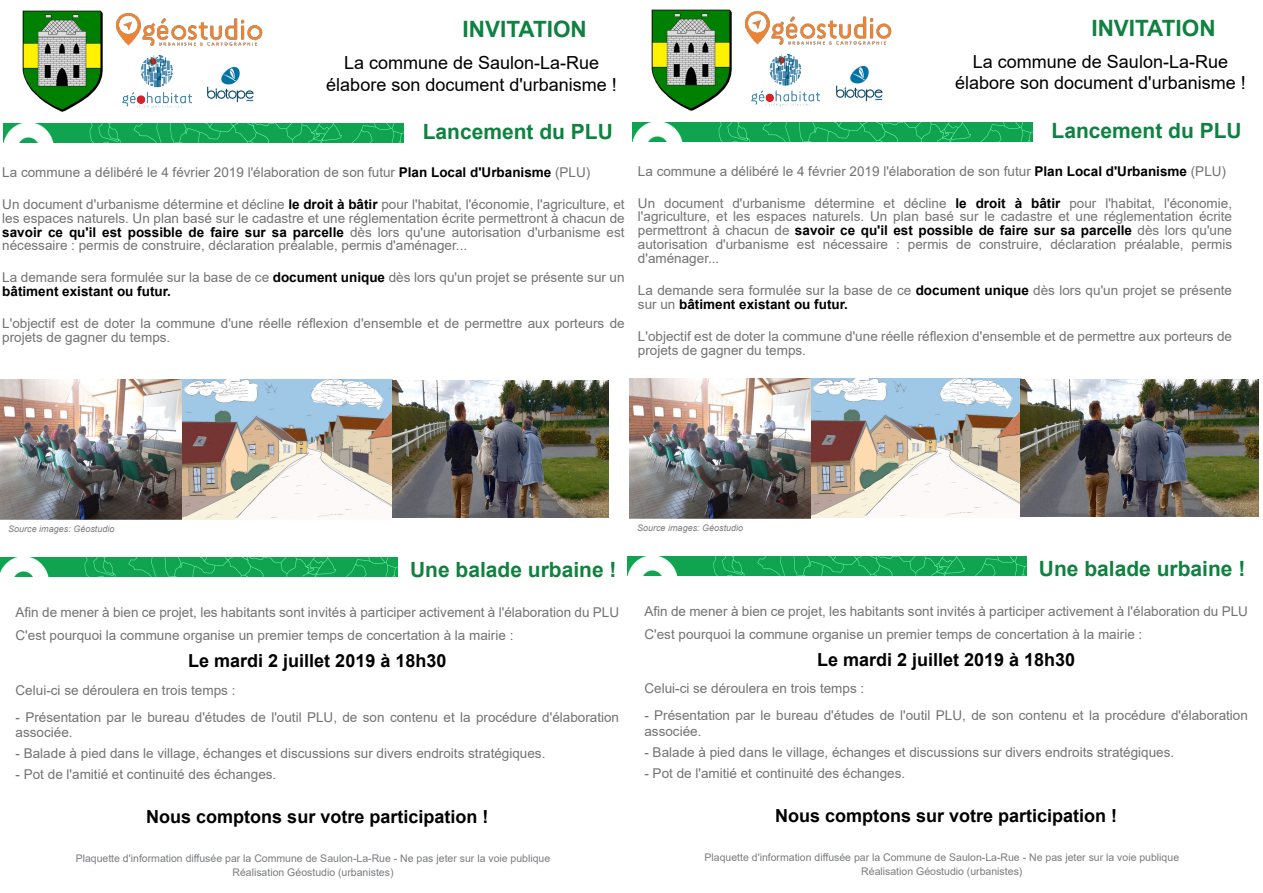
<style>
.page{position:relative;width:1263px;height:893px;background:#fff}
.page>*{position:absolute;margin:0;border:0;box-sizing:border-box;transform-origin:0 0}
.t1{font:700 22.5px "Arial";color:#0f8140}
.t2{font:700 21px "Arial";color:#0f8140}
.t3{font:700 18px "Arial";color:#000}
.t4{font:18px/21.6px "Arial";color:#000;text-align:center}
.t5{font:13.5px/14px "Arial";color:#747272}
.t6{font:10.5px/13.8px "Arial";color:#7a7c7f;text-align:center}
.t7{font:italic 9px "Arial";color:#7a7c7f}
.s1{font-weight:700;color:#010000}
.s2{font-weight:700;color:#000}
</style>
<div class="page">
<img style="left:22px;top:10px;width:81px;height:102px">
<img style="left:4px;top:124px;width:399px;height:19px">
<img style="left:0;top:557px;width:398px;height:19px">
<img style="left:207px;top:67px;width:47px;height:36px">
<img style="left:1px;top:379px;width:391px;height:140px">
<img style="left:116px;top:13px;width:147px;height:33px">
<img style="left:122px;top:55px;width:70px;height:54px">
<img style="left:392px;top:381px;width:216px;height:136px">
<img style="left:651px;top:9px;width:81px;height:102px">
<img style="left:633px;top:123px;width:399px;height:19px">
<img style="left:627px;top:556px;width:399px;height:19px">
<img style="left:836px;top:66px;width:47px;height:36px">
<img style="left:630px;top:378px;width:391px;height:140px">
<img style="left:745px;top:11px;width:147px;height:34px">
<img style="left:751px;top:53px;width:69px;height:54px">
<img style="left:1021px;top:379px;width:237px;height:137px">
<h1 class="t1" style="left:463px;top:21px;width:126px">INVITATION</h1>
<h1 class="t1" style="left:1091px;top:20px;width:126px">INVITATION</h1>
<h3 class="t4" style="left:326px;top:54px;width:292px">La commune de Saulon-La-Rue élabore son document d'urbanisme !</h3>
<h3 class="t4" style="left:955px;top:52px;width:292px">La commune de Saulon-La-Rue élabore son document d'urbanisme !</h3>
<h2 class="t2" style="left:423px;top:124px;width:192px">Lancement du PLU</h2>
<h2 class="t2" style="left:1051px;top:122px;width:192px">Lancement du PLU</h2>
<p class="t5" style="left:2px;top:166px;width:590px">La commune a délibéré le 4 février 2019 l'élaboration de son futur <span class="s1">Plan Local d'Urbanisme</span> (PLU)</p>
<p class="t5" style="left:2px;top:198px;width:624px;text-align:justify">Un document d'urbanisme détermine et décline <span class="s2">le</span> <span class="s1">droit à bâtir</span> pour l'habitat, l'économie, l'agriculture, et les espaces naturels. Un plan basé sur le cadastre et une réglementation écrite permettront à chacun de <span class="s2">savoir ce qu'il est possible de faire sur sa parcelle</span> dès lors qu'une autorisation d'urbanisme est nécessaire : permis de construire, déclaration préalable, permis d'aménager...</p>
<p class="t5" style="left:2px;top:272px;width:624px">La demande sera formulée sur la base de ce <span class="s2">document unique</span> dès lors qu'un projet se présente sur un <span class="s2">bâtiment existant ou futur.</span></p>
<p class="t5" style="left:2px;top:318px;width:624px">L'objectif est de doter la commune d'une réelle réflexion d'ensemble et de permettre aux porteurs de projets de gagner du temps.</p>
<p class="t5" style="left:638px;top:165px;width:590px">La commune a délibéré le 4 février 2019 l'élaboration de son futur <span class="s1">Plan Local d'Urbanisme</span> (PLU)</p>
<p class="t5" style="left:638px;top:197px;width:596px;text-align:justify">Un document d'urbanisme détermine et décline <span class="s2">le</span> <span class="s1">droit à bâtir</span> pour l'habitat, l'économie, l'agriculture, et les espaces naturels. Un plan basé sur le cadastre et une réglementation écrite permettront à chacun de <span class="s2">savoir ce qu'il est possible de faire sur sa parcelle</span> dès lors qu'une autorisation d'urbanisme est nécessaire : permis de construire, déclaration préalable, permis d'aménager...</p>
<p class="t5" style="left:638px;top:285px;width:596px">La demande sera formulée sur la base de ce <span class="s2">document unique</span> dès lors qu'un projet se présente sur un <span class="s2">bâtiment existant ou futur.</span></p>
<p class="t5" style="left:638px;top:331px;width:596px">L'objectif est de doter la commune d'une réelle réflexion d'ensemble et de permettre aux porteurs de projets de gagner du temps.</p>
<p class="t7" style="left:8px;top:525px;width:108px">Source images: Géostudio</p>
<p class="t7" style="left:637px;top:524px;width:108px">Source images: Géostudio</p>
<h2 class="t2" style="left:410px;top:562px;width:208px">Une balade urbaine !</h2>
<p class="t5" style="left:16px;top:603px;width:605px;line-height:22.5px">Afin de mener à bien ce projet, les habitants sont invités à participer activement à l'élaboration du PLU<br>C'est pourquoi la commune organise un premier temps de concertation à la mairie :</p>
<h3 class="t3" style="left:188px;top:654px;width:260px">Le mardi 2 juillet 2019 à 18h30</h3>
<p class="t5" style="left:16px;top:684px;width:221px">Celui-ci se déroulera en trois temps :</p>
<p class="t5" style="left:16px;top:711px;width:605px;line-height:15px">- Présentation par le bureau d'études de l'outil PLU, de son contenu et la procédure d'élaboration associée.</p>
<p class="t5" style="left:16px;top:747px;width:531px">- Balade à pied dans le village, échanges et discussions sur divers endroits stratégiques.</p>
<p class="t5" style="left:16px;top:768px;width:262px">- Pot de l'amitié et continuité des échanges.</p>
<h3 class="t3" style="left:146px;top:810px;width:344px">Nous comptons sur votre participation !</h3>
<h2 class="t2" style="left:1039px;top:561px;width:208px">Une balade urbaine !</h2>
<p class="t5" style="left:644px;top:601px;width:605px;line-height:22.5px">Afin de mener à bien ce projet, les habitants sont invités à participer activement à l'élaboration du PLU<br>C'est pourquoi la commune organise un premier temps de concertation à la mairie :</p>
<h3 class="t3" style="left:817px;top:653px;width:260px">Le mardi 2 juillet 2019 à 18h30</h3>
<p class="t5" style="left:644px;top:683px;width:221px">Celui-ci se déroulera en trois temps :</p>
<p class="t5" style="left:644px;top:709px;width:605px;line-height:15px">- Présentation par le bureau d'études de l'outil PLU, de son contenu et la procédure d'élaboration associée.</p>
<p class="t5" style="left:644px;top:746px;width:531px">- Balade à pied dans le village, échanges et discussions sur divers endroits stratégiques.</p>
<p class="t5" style="left:644px;top:767px;width:262px">- Pot de l'amitié et continuité des échanges.</p>
<h3 class="t3" style="left:775px;top:808px;width:344px">Nous comptons sur votre participation !</h3>
<p class="t6" style="left:76px;top:853px;width:476px">Plaquette d'information diffusée par la Commune de Saulon-La-Rue - Ne pas jeter sur la voie publique<br>Réalisation Géostudio (urbanistes)</p>
<p class="t6" style="left:704px;top:851px;width:476px">Plaquette d'information diffusée par la Commune de Saulon-La-Rue - Ne pas jeter sur la voie publique<br>Réalisation Géostudio (urbanistes)</p>
</div>
